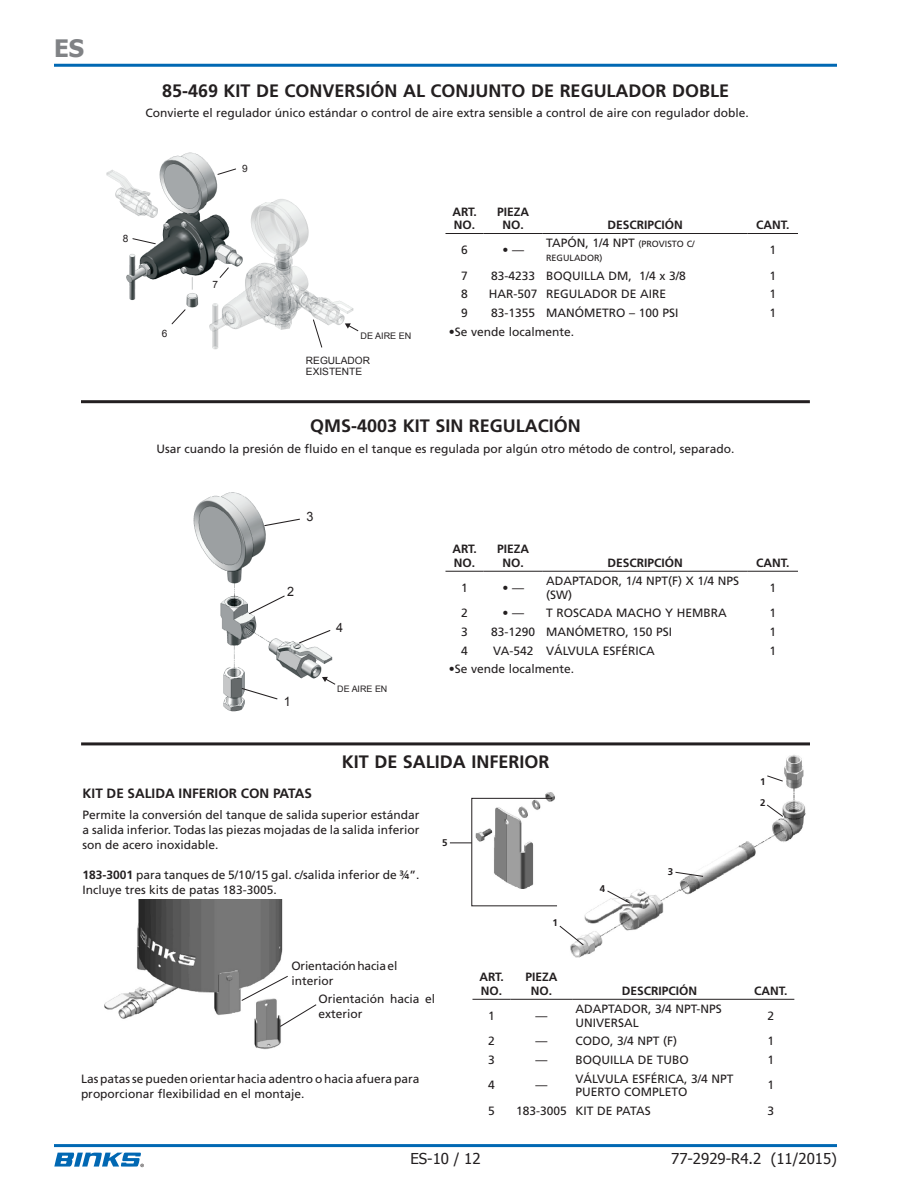
<style>
.page{position:relative;width:918px;height:1188px;background:#fff}
.page>*{position:absolute;margin:0;border:0;box-sizing:border-box;transform-origin:0 0}
.t1{font:700 24px "Tahoma";color:#808285}
.t2{font:700 18px "Frutiger";color:#231f20}
.t3{font:15px "Tahoma";color:#231f20}
.t4{font:700 13.5px "Frutiger";color:#231f20}
.t5{font:12.9px "Arial";color:#231f20}
.t6{font:12px/15px "Frutiger";color:#231f20}
.t7{font:700 12px/13.5px "Frutiger";color:#231f20}
.t8{font:10.05px/11.4px "Arial";color:#231f20}
.t9{font:700 9.75px "Frutiger";color:#231f20}
.t10{font:9px "Arial";color:#231f20}
.t11{font:9px "Frutiger";color:#231f20}
.s1{font-size:9px}
.s2{font-weight:700}
</style>
<div class="page">
<hr style="left:54px;top:64px;width:783px;height:3px;background:#0168b3">
<hr style="left:54px;top:1144px;width:783px;height:3px;background:#0168b3">
<svg style="left:54px;top:1153px;width:90px;height:14px"></svg>
<hr style="left:446px;top:571px;width:38px;height:1px;background:#231f20">
<hr style="left:484px;top:571px;width:59px;height:1px;background:#231f20">
<hr style="left:543px;top:571px;width:205px;height:1px;background:#231f20">
<hr style="left:748px;top:571px;width:50px;height:1px;background:#231f20">
<img style="left:193px;top:492px;width:140px;height:220px">
<svg style="left:264px;top:518px;width:37px;height:9px"></svg>
<svg style="left:248px;top:595px;width:38px;height:20px"></svg>
<svg style="left:298px;top:629px;width:33px;height:15px"></svg>
<svg style="left:241px;top:687px;width:37px;height:13px"></svg>
<svg style="left:322px;top:677px;width:14px;height:8px"></svg>
<hr style="left:81px;top:400px;width:729px;height:3px;background:#231f20">
<hr style="left:446px;top:233px;width:38px;height:1px;background:#231f20">
<hr style="left:484px;top:233px;width:59px;height:1px;background:#231f20">
<hr style="left:543px;top:233px;width:205px;height:1px;background:#231f20">
<hr style="left:748px;top:233px;width:50px;height:1px;background:#231f20">
<img style="left:106px;top:152px;width:248px;height:198px">
<svg style="left:217px;top:168px;width:20px;height:7px"></svg>
<svg style="left:219px;top:267px;width:10px;height:12px"></svg>
<svg style="left:132px;top:238px;width:24px;height:7px"></svg>
<svg style="left:171px;top:309px;width:15px;height:16px"></svg>
<svg style="left:312px;top:319px;width:11px;height:29px"></svg>
<svg style="left:345px;top:323px;width:14px;height:9px"></svg>
<hr style="left:81px;top:742px;width:729px;height:3px;background:#231f20">
<img style="left:546px;top:755px;width:260px;height:203px">
<svg style="left:767px;top:775px;width:16px;height:7px"></svg>
<svg style="left:766px;top:804px;width:18px;height:13px"></svg>
<svg style="left:675px;top:872px;width:29px;height:5px"></svg>
<svg style="left:607px;top:890px;width:24px;height:14px"></svg>
<svg style="left:559px;top:925px;width:25px;height:21px"></svg>
<img style="left:472px;top:789px;width:85px;height:9px">
<svg style="left:450px;top:798px;width:108px;height:108px"></svg>
<hr style="left:472px;top:999px;width:39px;height:1px;background:#231f20">
<hr style="left:511px;top:999px;width:61px;height:1px;background:#231f20">
<hr style="left:572px;top:999px;width:175px;height:1px;background:#231f20">
<hr style="left:747px;top:999px;width:47px;height:1px;background:#231f20">
<img style="left:104px;top:900px;width:179px;height:150px">
<svg style="left:241px;top:975px;width:76px;height:53px"></svg>
<h1 class="t1" style="left:54px;top:32px;width:31px">ES</h1>
<p class="t8" style="left:123px;top:232px;width:7px">8</p>
<p class="t2" style="left:162px;top:80px;width:569px">85-469 KIT DE CONVERSIÓN AL CONJUNTO DE REGULADOR DOBLE</p>
<p class="t6" style="left:145px;top:106px;width:605px">Convierte el regulador único estándar o control de aire extra sensible a control de aire con regulador doble.</p>
<p class="t8" style="left:162px;top:328px;width:7px">6</p>
<p class="t8" style="left:242px;top:163px;width:7px">9</p>
<p class="t8" style="left:212px;top:279px;width:7px">7</p>
<p class="t10" style="left:361px;top:331px;width:52px">DE AIRE EN</p>
<p class="t8" style="left:306px;top:355px;width:66px">REGULADOR<br>EXISTENTE</p>
<p class="t7" style="left:452px;top:204px;width:26px">ART.<br>NO.</p>
<p class="t7" style="left:497px;top:204px;width:34px;text-align:center">PIEZA<br>NO.</p>
<p class="t7" style="left:608px;top:218px;width:77px">DESCRIPCIÓN</p>
<p class="t7" style="left:756px;top:218px;width:35px">CANT.</p>
<p class="t6" style="left:461px;top:242px;width:8px">6</p>
<p class="t6" style="left:502px;top:242px;width:23px">• —</p>
<p class="t6" style="left:546px;top:236px;width:150px">TAPÓN, 1/4 NPT <span class="s1">(PROVISTO C/</span></p>
<p class="t11" style="left:546px;top:253px;width:58px">REGULADOR)</p>
<p class="t6" style="left:770px;top:242px;width:8px">1</p>
<p class="t6" style="left:461px;top:268px;width:8px">7</p>
<p class="t6" style="left:491px;top:268px;width:46px">83-4233</p>
<p class="t6" style="left:546px;top:268px;width:141px">BOQUILLA DM, 1/4 x 3/8</p>
<p class="t6" style="left:770px;top:268px;width:8px">1</p>
<p class="t6" style="left:461px;top:286px;width:8px">8</p>
<p class="t6" style="left:489px;top:286px;width:50px">HAR-507</p>
<p class="t6" style="left:546px;top:286px;width:122px">REGULADOR DE AIRE</p>
<p class="t6" style="left:770px;top:286px;width:8px">1</p>
<p class="t6" style="left:461px;top:305px;width:8px">9</p>
<p class="t6" style="left:491px;top:305px;width:46px">83-1355</p>
<p class="t6" style="left:546px;top:305px;width:134px">MANÓMETRO – 100 PSI</p>
<p class="t6" style="left:770px;top:305px;width:8px">1</p>
<p class="t6" style="left:449px;top:324px;width:127px">•Se vende localmente.</p>
<p class="t2" style="left:310px;top:415px;width:272px">QMS-4003 KIT SIN REGULACIÓN</p>
<p class="t6" style="left:156px;top:441px;width:580px">Usar cuando la presión de fluido en el tanque es regulada por algún otro método de control, separado.</p>
<p class="t5" style="left:306px;top:510px;width:9px">3</p>
<p class="t5" style="left:287px;top:584px;width:9px">2</p>
<p class="t5" style="left:284px;top:694px;width:9px">1</p>
<p class="t5" style="left:336px;top:620px;width:9px">4</p>
<p class="t10" style="left:337px;top:684px;width:52px">DE AIRE EN</p>
<p class="t7" style="left:452px;top:542px;width:26px">ART.<br>NO.</p>
<p class="t7" style="left:497px;top:542px;width:34px;text-align:center">PIEZA<br>NO.</p>
<p class="t7" style="left:608px;top:556px;width:77px">DESCRIPCIÓN</p>
<p class="t7" style="left:756px;top:556px;width:35px">CANT.</p>
<p class="t6" style="left:461px;top:580px;width:8px">1</p>
<p class="t6" style="left:502px;top:580px;width:23px">• —</p>
<p class="t6" style="left:546px;top:574px;width:195px;line-height:13.5px">ADAPTADOR, 1/4 NPT(F) X 1/4 NPS (SW)</p>
<p class="t6" style="left:770px;top:580px;width:8px">1</p>
<p class="t6" style="left:461px;top:606px;width:8px">2</p>
<p class="t6" style="left:502px;top:606px;width:23px">• —</p>
<p class="t6" style="left:546px;top:606px;width:182px">T ROSCADA MACHO Y HEMBRA</p>
<p class="t6" style="left:770px;top:606px;width:8px">1</p>
<p class="t6" style="left:461px;top:624px;width:8px">3</p>
<p class="t6" style="left:491px;top:624px;width:46px">83-1290</p>
<p class="t6" style="left:546px;top:624px;width:128px">MANÓMETRO, 150 PSI</p>
<p class="t6" style="left:770px;top:624px;width:8px">1</p>
<p class="t6" style="left:461px;top:643px;width:8px">4</p>
<p class="t6" style="left:493px;top:643px;width:42px">VA-542</p>
<p class="t6" style="left:546px;top:643px;width:110px">VÁLVULA ESFÉRICA</p>
<p class="t6" style="left:770px;top:643px;width:8px">1</p>
<p class="t6" style="left:449px;top:662px;width:127px">•Se vende localmente.</p>
<p class="t2" style="left:342px;top:751px;width:209px">KIT DE SALIDA INFERIOR</p>
<p class="t4" style="left:83px;top:785px;width:231px">KIT DE SALIDA INFERIOR CON PATAS</p>
<p class="t6" style="left:83px;top:807px;width:338px;text-align:justify">Permite la conversión del tanque de salida superior estándar a salida inferior. Todas las piezas mojadas de la salida inferior son de acero inoxidable.</p>
<p class="t6" style="left:83px;top:867px;width:338px"><span class="s2">183-3001</span> para tanques de 5/10/15 gal. c/salida inferior de ¾”.<br>Incluye tres kits de patas 183-3005.</p>
<p class="t9" style="left:442px;top:837px;width:7px">5</p>
<p class="t6" style="left:291px;top:958px;width:107px">Orientación hacia el interior</p>
<p class="t6" style="left:318px;top:991px;width:118px">Orientación hacia el exterior</p>
<p class="t6" style="left:81px;top:1071px;width:340px">Las patas se pueden orientar hacia adentro o hacia afuera para proporcionar flexibilidad en el montaje.</p>
<p class="t9" style="left:552px;top:917px;width:7px">1</p>
<p class="t9" style="left:600px;top:882px;width:7px">4</p>
<p class="t9" style="left:668px;top:865px;width:7px">3</p>
<p class="t9" style="left:760px;top:776px;width:7px">1</p>
<p class="t9" style="left:760px;top:797px;width:7px">2</p>
<p class="t7" style="left:479px;top:970px;width:26px">ART.<br>NO.</p>
<p class="t7" style="left:525px;top:970px;width:34px;text-align:center">PIEZA<br>NO.</p>
<p class="t7" style="left:622px;top:984px;width:77px">DESCRIPCIÓN</p>
<p class="t7" style="left:754px;top:984px;width:35px">CANT.</p>
<p class="t6" style="left:488px;top:1008px;width:8px">1</p>
<p class="t6" style="left:535px;top:1008px;width:13px">—</p>
<p class="t6" style="left:575px;top:1002px;width:148px;line-height:13.5px">ADAPTADOR, 3/4 NPT-NPS<br>UNIVERSAL</p>
<p class="t6" style="left:767px;top:1008px;width:8px">2</p>
<p class="t6" style="left:488px;top:1034px;width:8px">2</p>
<p class="t6" style="left:535px;top:1034px;width:13px">—</p>
<p class="t6" style="left:575px;top:1034px;width:103px">CODO, 3/4 NPT (F)</p>
<p class="t6" style="left:767px;top:1034px;width:8px">1</p>
<p class="t6" style="left:488px;top:1052px;width:8px">3</p>
<p class="t6" style="left:535px;top:1052px;width:13px">—</p>
<p class="t6" style="left:575px;top:1052px;width:115px">BOQUILLA DE TUBO</p>
<p class="t6" style="left:767px;top:1052px;width:8px">1</p>
<p class="t6" style="left:488px;top:1078px;width:8px">4</p>
<p class="t6" style="left:535px;top:1078px;width:13px">—</p>
<p class="t6" style="left:575px;top:1072px;width:160px;line-height:13.5px">VÁLVULA ESFÉRICA, 3/4 NPT<br>PUERTO COMPLETO</p>
<p class="t6" style="left:767px;top:1078px;width:8px">1</p>
<p class="t6" style="left:488px;top:1103px;width:8px">5</p>
<p class="t6" style="left:516px;top:1103px;width:52px">183-3005</p>
<p class="t6" style="left:575px;top:1103px;width:77px">KIT DE PATAS</p>
<p class="t6" style="left:767px;top:1103px;width:8px">3</p>
<p class="t3" style="left:410px;top:1148px;width:72px">ES-10 / 12</p>
<p class="t3" style="left:671px;top:1148px;width:167px">77-2929-R4.2 (11/2015)</p>
</div>
